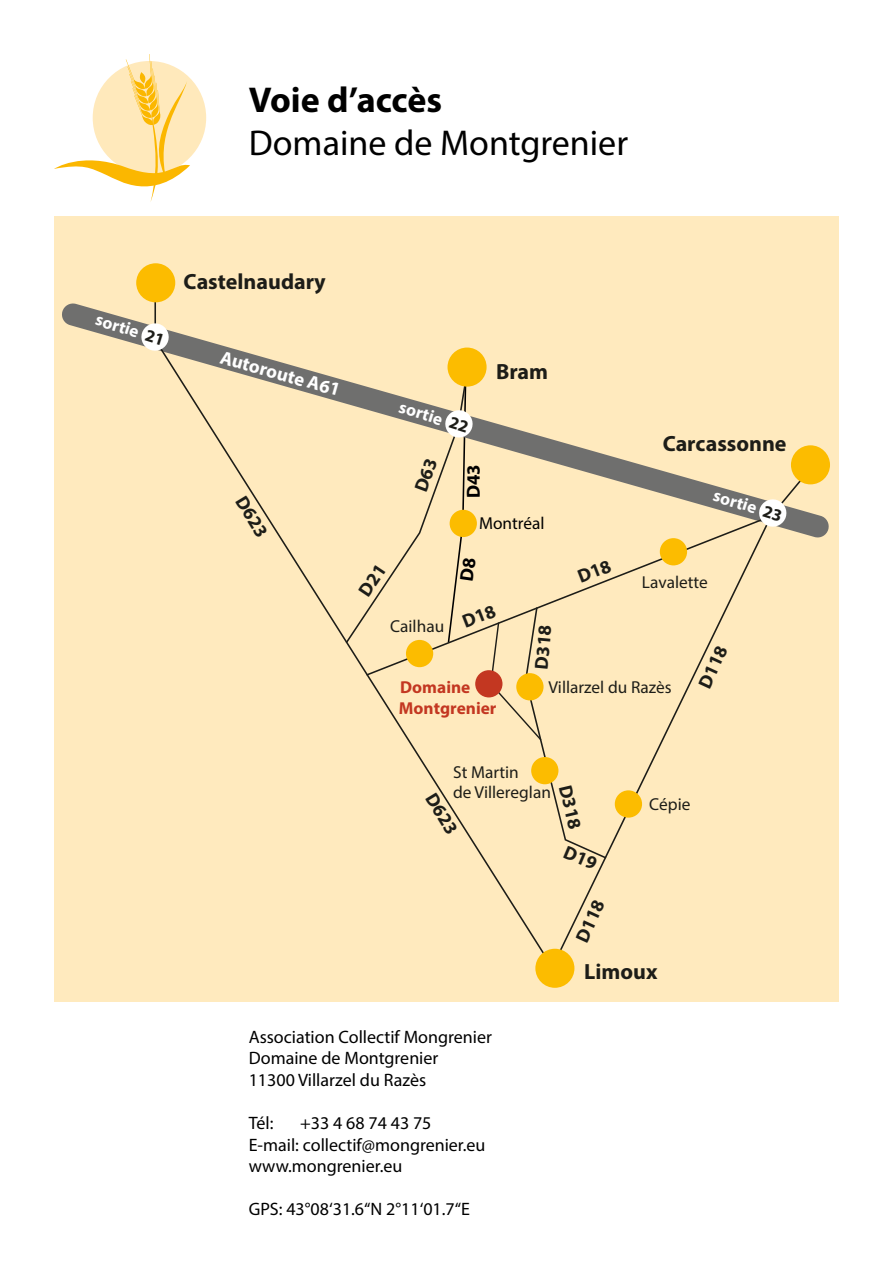
<style>
.page{position:relative;width:893px;height:1263px;background:#fff}
.page>*{position:absolute;margin:0;border:0;box-sizing:border-box;transform-origin:0 0}
.t1{font:36px "Myriad Pro";color:#000}
.t2{font:700 36px "Myriad Pro";color:#000}
.t3{font:700 22.05px "Myriad Pro";color:#1d1d18}
.t4{font:700 18.9px "Myriad Pro";color:#1d1d18}
.t5{font:700 18.9px "Myriad Pro";color:#fff}
.t6{font:700 18.9px "Myriad Pro";color:#000}
.t7{font:18px/21.6px "Myriad Pro";color:#000}
.t8{font:17.25px/20.7px "Myriad Pro";color:#1d1d18}
.t9{font:700 17.25px "Myriad Pro";color:#fff}
.t10{font:700 17.25px/20.7px "Myriad Pro";color:#c33721}
.t11{font:17.25px "Myriad Pro";color:#000}
.s1{color:#1d1d18}
</style>
<div class="page">
<div style="left:54px;top:217px;width:785px;height:785px;background:#ffeabe"></div>
<svg style="left:62px;top:302px;width:768px;height:236px"></svg>
<svg style="left:154px;top:282px;width:659px;height:687px"></svg>
<svg style="left:612px;top:515px;width:160px;height:161px"></svg>
<div style="left:136px;top:263px;width:39px;height:39px;background:#fcbc00;border-radius:50%"></div>
<div style="left:447px;top:348px;width:40px;height:39px;background:#fcbc00;border-radius:50%"></div>
<div style="left:791px;top:445px;width:39px;height:39px;background:#fcbc00;border-radius:50%"></div>
<div style="left:535px;top:949px;width:39px;height:39px;background:#fcbc00;border-radius:50%"></div>
<div style="left:660px;top:538px;width:27px;height:27px;background:#fcbc00;border-radius:50%"></div>
<div style="left:615px;top:790px;width:27px;height:28px;background:#fcbc00;border-radius:50%"></div>
<svg style="left:140px;top:322px;width:30px;height:30px"></svg>
<svg style="left:757px;top:498px;width:31px;height:30px"></svg>
<div style="left:93px;top:61px;width:113px;height:113px;background:#ffe9bb;border-radius:50%"></div>
<svg style="left:126px;top:59px;width:9px;height:23px"></svg>
<hr style="left:149px;top:54px;width:3px;height:24px;background:#fbb700">
<svg style="left:127px;top:67px;width:10px;height:22px"></svg>
<hr style="left:151px;top:61px;width:2px;height:24px;background:#fbb700">
<hr style="left:153px;top:68px;width:2px;height:24px;background:#fbb700">
<svg style="left:54px;top:72px;width:136px;height:130px"></svg>
<svg style="left:346px;top:370px;width:266px;height:500px"></svg>
<h1 class="t2" style="left:249px;top:76px;width:195px">Voie d’accès</h1>
<h1 class="t1" style="left:249px;top:121px;width:381px">Domaine de Montgrenier</h1>
<p class="t9" style="left:99px;top:308px;width:73px;rotate:17deg">sortie <span class="s1">21</span></p>
<p class="t3" style="left:184px;top:268px;width:144px">Castelnaudary</p>
<p class="t5" style="left:224px;top:344px;width:125px;rotate:16deg">Autoroute A61</p>
<p class="t4" style="left:251px;top:491px;width:46px;rotate:59deg">D623</p>
<p class="t9" style="left:403px;top:396px;width:73px;rotate:17deg">sortie <span class="s1">22</span></p>
<p class="t6" style="left:461px;top:498px;width:36px;rotate:-90deg">D43</p>
<p class="t3" style="left:496px;top:357px;width:54px">Bram</p>
<p class="t11" style="left:479px;top:512px;width:67px">Montréal</p>
<p class="t3" style="left:663px;top:429px;width:125px">Carcassonne</p>
<p class="t9" style="left:717px;top:484px;width:73px;rotate:17deg">sortie <span class="s1">23</span></p>
<p class="t8" style="left:642px;top:571px;width:67px">Lavalette</p>
<p class="t8" style="left:390px;top:615px;width:55px">Cailhau</p>
<p class="t4" style="left:529px;top:668px;width:46px;rotate:-85deg">D318</p>
<p class="t10" style="left:399px;top:676px;width:99px">Domaine<br>Montgrenier</p>
<p class="t8" style="left:549px;top:677px;width:125px">Villarzel du Razès</p>
<p class="t4" style="left:692px;top:682px;width:46px;rotate:-65deg">D118</p>
<p class="t8" style="left:453px;top:761px;width:99px">St Martin<br>de Villereglan</p>
<p class="t4" style="left:441px;top:788px;width:46px;rotate:59deg">D623</p>
<p class="t4" style="left:577px;top:782px;width:46px;rotate:77deg">D318</p>
<p class="t8" style="left:649px;top:793px;width:43px">Cépie</p>
<p class="t7" style="left:249px;top:1025px;width:245px">Association Collectif Mongrenier<br>Domaine de Montgrenier<br>11300 Villarzel du Razès</p>
<p class="t7" style="left:249px;top:1112px;width:26px">Tél:</p>
<p class="t7" style="left:249px;top:1112px;width:238px;text-indent:51px">+33 4 68 74 43 75<br>E-mail: collectif@mongrenier.eu www.mongrenier.eu</p>
<p class="t7" style="left:249px;top:1198px;width:223px">GPS: 43°08‘31.6“N 2°11‘01.7“E</p>
<p class="t4" style="left:570px;top:935px;width:46px;rotate:-65deg">D118</p>
<p class="t3" style="left:584px;top:957px;width:75px">Limoux</p>
</div>
